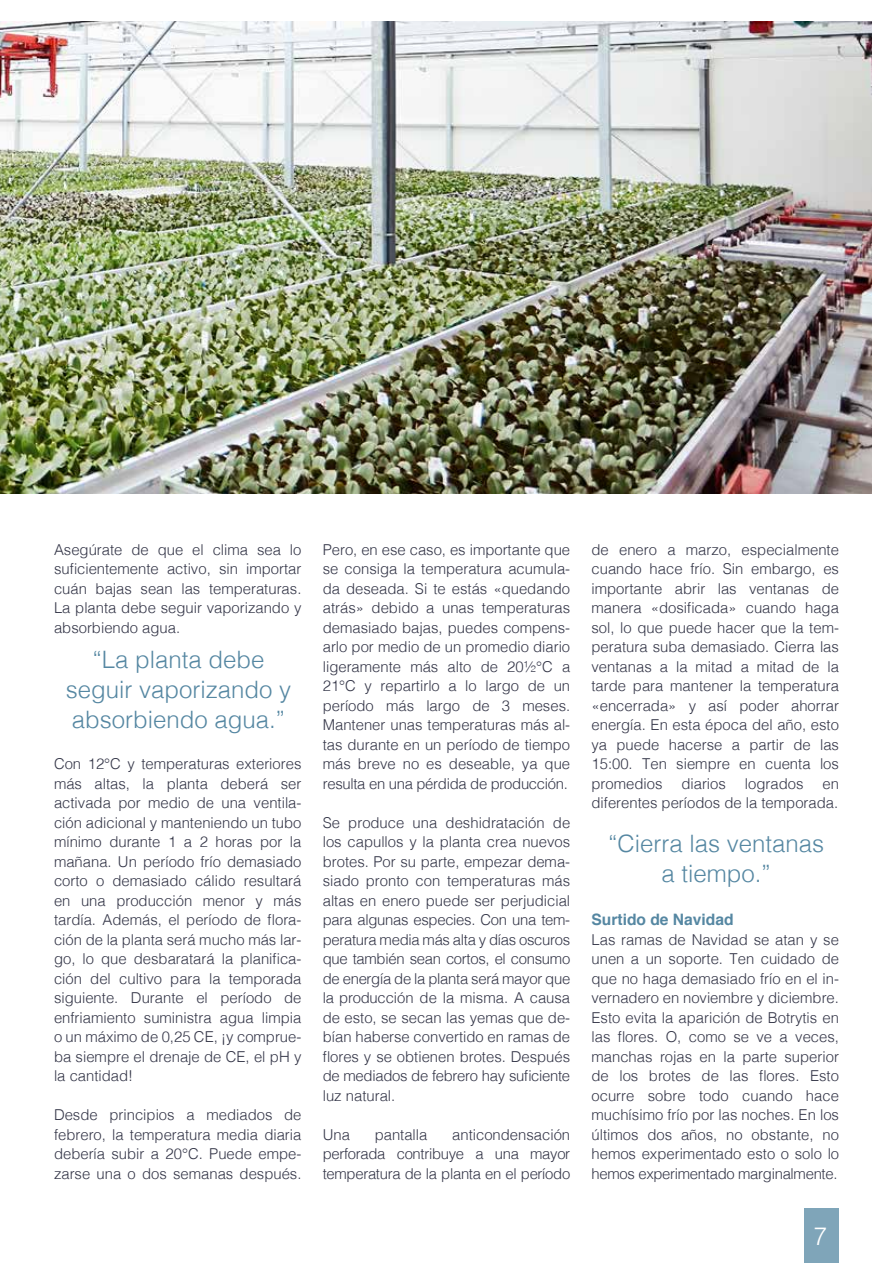
<style>
.page{position:relative;width:893px;height:1263px;background:#fff}
.page>*{position:absolute;margin:0;border:0;box-sizing:border-box;transform-origin:0 0}
.t1{font:300 24.75px "Helvetica";color:#fff}
.t2{font:300 24px/30px "Helvetica";color:#5587a2;text-align:center}
.t3{font:700 15.75px "Helvetica";color:#5587a2}
.t4{font:300 15px/19.5px "Helvetica";color:#333547;text-align:justify}
</style>
<div class="page">
<img style="left:0;top:21px;width:872px;height:472px">
<div style="left:805px;top:1209px;width:34px;height:54px;background:#7fa5b9"></div>
<p class="t4" style="left:54px;top:539px;width:249px">Asegúrate de que el clima sea lo suficientemente activo, sin importar cuán bajas sean las temperaturas.<br>La planta debe seguir vaporizando y absorbiendo agua.</p>
<h2 class="t2" style="left:66px;top:643px;width:227px">“La planta debe seguir vaporizando y absorbiendo agua.”</h2>
<p class="t4" style="left:54px;top:753px;width:249px">Con 12°C y temperaturas exteriores más altas, la planta deberá ser activada por medio de una ventila&shy;ción adicional y manteniendo un tubo mínimo durante 1 a 2 horas por la mañana. Un período frío demasiado corto o demasiado cálido resultará en una producción menor y más tardía. Además, el período de flora&shy;ción de la planta será mucho más lar&shy;go, lo que desbaratará la planifica&shy;ción del cultivo para la temporada siguiente. Durante el período de enfriamiento suministra agua limpia o un máximo de 0,25 CE, ¡y comprue&shy;ba siempre el drenaje de CE, el pH y la cantidad!</p>
<p class="t4" style="left:54px;top:1104px;width:249px">Desde principios a mediados de febrero, la temperatura media diaria debería subir a 20°C. Puede empe&shy;zarse una o dos semanas después.</p>
<p class="t4" style="left:323px;top:539px;width:249px">Pero, en ese caso, es importante que se consiga la temperatura acumula&shy;da deseada. Si te estás «quedando atrás» debido a unas temperaturas demasiado bajas, puedes compens&shy;arlo por medio de un promedio diario ligeramente más alto de 20½°C a 21°C y repartirlo a lo largo de un período más largo de 3 meses.<br>Mantener unas temperaturas más al&shy;tas durante en un período de tiempo más breve no es deseable, ya que resulta en una pérdida de producción.</p>
<p class="t4" style="left:323px;top:812px;width:249px">Se produce una deshidratación de los capullos y la planta crea nuevos brotes. Por su parte, empezar dema&shy;siado pronto con temperaturas más altas en enero puede ser perjudicial para algunas especies. Con una tem&shy;peratura media más alta y días oscuros que también sean cortos, el consumo de energía de la planta será mayor que la producción de la misma. A causa de esto, se secan las yemas que de&shy;bían haberse convertido en ramas de flores y se obtienen brotes. Después de mediados de febrero hay suficiente luz natural.</p>
<p class="t4" style="left:323px;top:1124px;width:29px">Una</p>
<p class="t4" style="left:375px;top:1124px;width:54px">pantalla</p>
<p class="t4" style="left:323px;top:1124px;width:249px;text-indent:129px">anticondensación perforada contribuye a una mayor temperatura de la planta en el período</p>
<p class="t4" style="left:591px;top:539px;width:249px">de enero a marzo, especialmente cuando hace frío. Sin embargo, es importante abrir las ventanas de manera «dosificada» cuando haga sol, lo que puede hacer que la tem&shy;peratura suba demasiado. Cierra las ventanas a la mitad a mitad de la tarde para mantener la temperatura «encerrada» y así poder ahorrar energía. En esta época del año, esto ya puede hacerse a partir de las 15:00. Ten siempre en cuenta los promedios</p>
<p class="t4" style="left:681px;top:773px;width:46px">diarios</p>
<p class="t4" style="left:745px;top:773px;width:60px">logrados</p>
<p class="t4" style="left:591px;top:773px;width:249px;text-align:right">en<br>diferentes períodos de la temporada.</p>
<h2 class="t2" style="left:608px;top:826px;width:218px">“Cierra las ventanas a tiempo.”</h2>
<p class="t3" style="left:591px;top:907px;width:144px">Surtido de Navidad</p>
<p class="t4" style="left:591px;top:929px;width:249px">Las ramas de Navidad se atan y se unen a un soporte. Ten cuidado de que no haga demasiado frío en el in&shy;vernadero en noviembre y diciembre.<br>Esto evita la aparición de Botrytis en las flores. O, como se ve a veces, manchas rojas en la parte superior de los brotes de las flores. Esto ocurre sobre todo cuando hace muchísimo frío por las noches. En los últimos dos años, no obstante, no hemos experimentado esto o solo lo hemos experimentado marginalmente.</p>
<h1 class="t1" style="left:813px;top:1215px;width:15px">7</h1>
</div>
